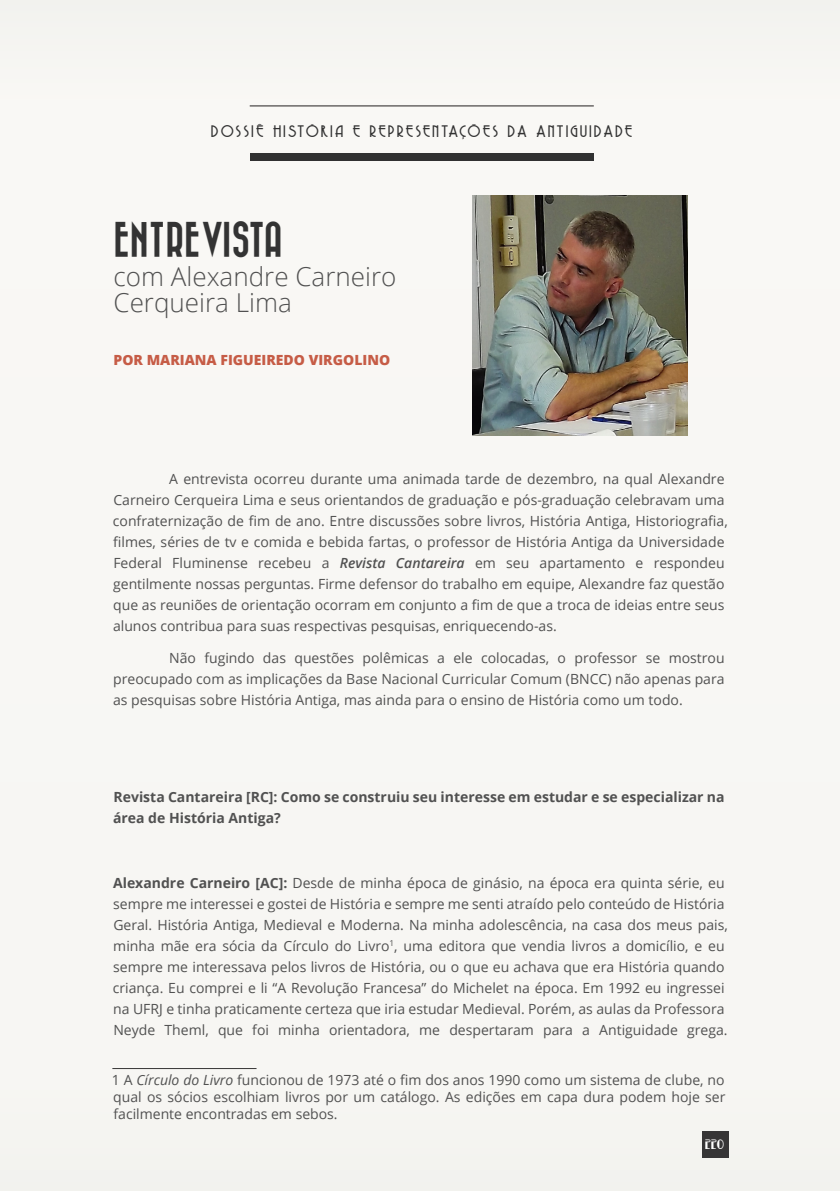
<style>
.page{position:relative;width:840px;height:1191px;background:#fff}
.page>*{position:absolute;margin:0;border:0;box-sizing:border-box;transform-origin:0 0}
.t1{font:36px "Bazar";color:#333}
.t2{font:300 26px "Open Sans";color:#515151}
.t3{font:15.6px "Copasetic NF";letter-spacing:.16em;color:#333}
.t4{font:14px/21px "Open Sans";color:#515151}
.t5{font:700 14px/21px "Open Sans";color:#515151}
.t6{font:800 14px "Open Sans";color:#c65c46}
.t7{font:12px "Betty Noir";color:#fff}
.s1{font-weight:600;font-style:italic}
.s2{font-weight:700}
.s3{font-style:italic}
</style>
<div class="page">
<div style="left:0;top:0;width:839px;height:1190px;background:#f7f7f4"></div>
<div style="left:701px;top:1131px;width:27px;height:26px;background:#363536"></div>
<div style="left:250px;top:153px;width:343px;height:7px;background:#313131"></div>
<hr style="left:249px;top:105px;width:344px;height:1px;background:#231f20">
<hr style="left:112px;top:1068px;width:144px;height:1px;background:#363536">
<img style="left:472px;top:195px;width:215px;height:241px">
<p class="t3" style="left:211px;top:123px;width:422px">DOSSIÊ HISTÓRIA E REPRESENTAÇÕES DA ANTIGUIDADE</p>
<p class="t1" style="left:113px;top:221px;width:170px">ENTREVISTA</p>
<p class="t2" style="left:113px;top:258px;width:284px">com Alexandre Carneiro</p>
<p class="t2" style="left:113px;top:284px;width:180px">Cerqueira Lima</p>
<p class="t6" style="left:113px;top:349px;width:278px">POR MARIANA FIGUEIREDO VIRGOLINO</p>
<p class="t4" style="left:113px;top:468px;width:616px;text-indent:56px">A entrevista ocorreu durante uma animada tarde de dezembro, na qual Alexandre Carneiro Cerqueira Lima e seus orientandos de graduação e pós-graduação celebravam uma confraternização de fim de ano. Entre discussões sobre livros, História Antiga, Historiografia, filmes, séries de tv e comida e bebida fartas, o professor de História Antiga da Universidade Federal Fluminense recebeu a <span class="s1">Revista Cantareira</span> em seu apartamento e respondeu gentilmente nossas perguntas. Firme defensor do trabalho em equipe, Alexandre faz questão que as reuniões de orientação ocorram em conjunto a fim de que a troca de ideias entre seus alunos contribua para suas respectivas pesquisas, enriquecendo-as.</p>
<p class="t4" style="left:113px;top:647px;width:612px;text-align:justify;text-indent:56px">Não fugindo das questões polêmicas a ele colocadas, o professor se mostrou preocupado com as implicações da Base Nacional Curricular Comum (BNCC) não apenas para as pesquisas sobre História Antiga, mas ainda para o ensino de História como um todo.</p>
<p class="t5" style="left:113px;top:786px;width:612px">Revista Cantareira [RC]: Como se construiu seu interesse em estudar e se especializar na área de História Antiga?</p>
<p class="t4" style="left:113px;top:872px;width:616px"><span class="s2">Alexandre Carneiro [AC]:</span> Desde de minha época de ginásio, na época era quinta série, eu sempre me interessei e gostei de História e sempre me senti atraído pelo conteúdo de História Geral. História Antiga, Medieval e Moderna. Na minha adolescência, na casa dos meus pais, minha mãe era sócia da Círculo do Livro<sup>1</sup>, uma editora que vendia livros a domicílio, e eu sempre me interessava pelos livros de História, ou o que eu achava que era História quando criança. Eu comprei e li “A Revolução Francesa” do Michelet na época. Em 1992 eu ingressei na UFRJ e tinha praticamente certeza que iria estudar Medieval. Porém, as aulas da Professora Neyde Theml, que foi minha orientadora, me despertaram para a Antiguidade grega.</p>
<p class="t4" style="left:112px;top:1071px;width:615px;line-height:16.8px;text-align:justify">1 A <span class="s3">Círculo do Livro</span> funcionou de 1973 até o fim dos anos 1990 como um sistema de clube, no qual os sócios escolhiam livros por um catálogo. As edições em capa dura podem hoje ser facilmente encontradas em sebos.</p>
<p class="t7" style="left:704px;top:1138px;width:21px">220</p>
</div>
